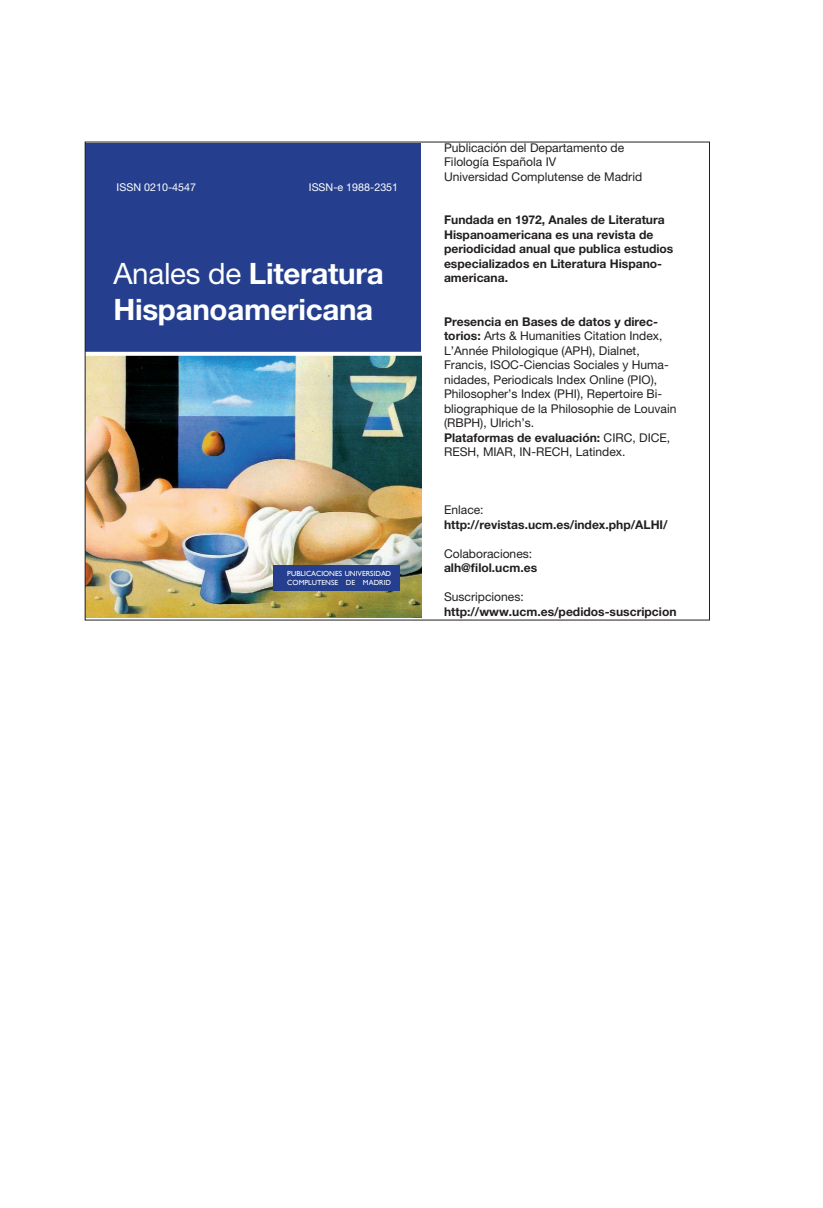
<style>
.page{position:relative;width:823px;height:1208px;background:#fff}
.page>*{position:absolute;margin:0;border:0;box-sizing:border-box;transform-origin:0 0}
.t1{font:700 29.6px/35.4px "Helvetica Neue LT Pro";letter-spacing:-.01em;color:#fff}
.t2{font:12px/14.4px "Helvetica Neue LT Pro";color:#231f20}
.t3{font:700 12px/14.4px "Helvetica Neue LT Pro";color:#231f20}
.t4{font:10.8px "Helvetica Neue LT Pro";color:#fff}
.t5{font:7.4px/8.6px "Gill Sans";color:#fff}
.s1{font-weight:400}
.s2{font-weight:700}
</style>
<div class="page">
<div style="left:85px;top:143px;width:336px;height:474px;background:#253f8e"></div>
<img style="left:87px;top:356px;width:334px;height:261px">
<svg style="left:87px;top:352px;width:335px;height:4px"></svg>
<div style="left:272px;top:565px;width:127px;height:25px;background:#253f8e"></div>
<p class="t4" style="left:117px;top:181px;width:81px">ISSN 0210-4547</p>
<p class="t4" style="left:309px;top:181px;width:91px">ISSN-e 1988-2351</p>
<p class="t1" style="left:113px;top:255px;width:271px"><span class="s1">Anales de</span> Literatura<br>Hispanoamericana</p>
<p class="t5" style="left:287px;top:569px;width:105px">PUBLICACIONES UNIVERSIDAD<br>COMPLUTENSE DE MADRID</p>
<p class="t2" style="left:444px;top:140px;width:199px">Publicación del Departamento de<br>Filología Española IV<br>Universidad Complutense de Madrid</p>
<p class="t3" style="left:444px;top:212px;width:231px">Fundada en 1972, Anales de Literatura Hispanoamericana es una revista de periodicidad anual que publica estudios especializados en Literatura Hispano&shy;americana.</p>
<p class="t2" style="left:444px;top:314px;width:234px"><span class="s2">Presencia en Bases de datos y direc&shy;torios:</span> Arts &amp; Humanities Citation Index, L’Année Philologique (APH), Dialnet, Francis, ISOC-Ciencias Sociales y Huma&shy;nidades, Periodicals Index Online (PIO), Philosopher’s Index (PHI), Repertoire Bi&shy;bliographique de la Philosophie de Louvain (RBPH), Ulrich’s.<br><span class="s2">Plataformas de evaluación:</span> CIRC, DICE, RESH, MIAR, IN-RECH, Latindex.</p>
<p class="t3" style="left:444px;top:502px;width:225px"><span class="s1">Enlace: </span>http://revistas.ucm.es/index.php/ALHI/</p>
<p class="t3" style="left:444px;top:546px;width:94px"><span class="s1">Colaboraciones: </span>alh@filol.ucm.es</p>
<p class="t3" style="left:444px;top:589px;width:234px"><span class="s1">Suscripciones: </span>http://www.ucm.es/pedidos-suscripcion</p>
</div>
